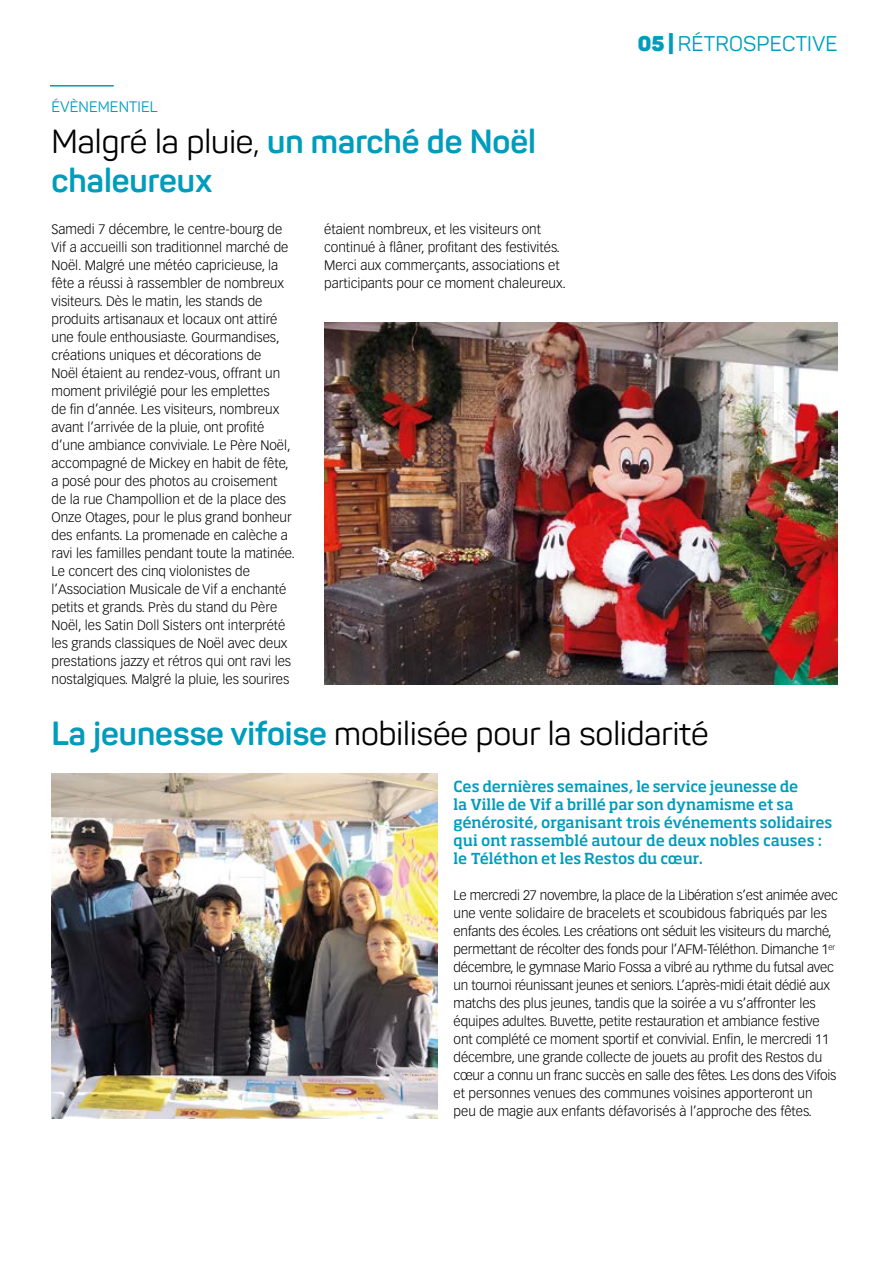
<style>
.page{position:relative;width:893px;height:1263px;background:#fff}
.page>*{position:absolute;margin:0;border:0;box-sizing:border-box;transform-origin:0 0}
.t1{font:33px "Panton";color:#000}
.t2{font:700 33px/39.6px "Panton";color:#009cbc}
.t3{font:21px "Panton";letter-spacing:.01em;color:#009cbc}
.t4{font:500 15px/18px "Soho Std";letter-spacing:-.005em;color:#009cbc}
.t5{font:15px "Panton";letter-spacing:.01em;color:#009cbc}
.t6{font:300 13.5px/18px "Vectora LT Std";color:#000}
.s1{font-weight:900}
.s2{font-weight:400;color:#000}
.s3{font-weight:700;color:#009cbc}
</style>
<div class="page">
<hr style="left:50px;top:85px;width:64px;height:2px;background:#009cbc">
<img style="left:52px;top:774px;width:386px;height:344px">
<img style="left:324px;top:322px;width:514px;height:363px">
<p class="t5" style="left:52px;top:97px;width:107px">ÉVÈNEMENTIEL</p>
<h2 class="t3" style="left:638px;top:31px;width:201px"><span class="s1">05 |</span> RÉTROSPECTIVE</h2>
<h1 class="t2" style="left:52px;top:121px;width:486px"><span class="s2">Malgré la pluie,</span> un marché de Noël chaleureux</h1>
<p class="t6" style="left:52px;top:220px;width:245px">Samedi 7 décembre, le centre-bourg de Vif a accueilli son traditionnel marché de Noël. Malgré une météo capricieuse, la fête a réussi à rassembler de nombreux visiteurs. Dès le matin, les stands de produits artisanaux et locaux ont attiré une foule enthousiaste. Gourmandises, créations uniques et décorations de<br>Noël étaient au rendez-vous, offrant un moment privilégié pour les emplettes<br>de fin d’année. Les visiteurs, nombreux avant l’arrivée de la pluie, ont profité d’une ambiance conviviale. Le Père Noël, accompagné de Mickey en habit de fête, a posé pour des photos au croisement de la rue Champollion et de la place des Onze Otages, pour le plus grand bonheur des enfants. La promenade en calèche a ravi les familles pendant toute la matinée.<br>Le concert des cinq violonistes de l’Association Musicale de Vif a enchanté petits et grands. Près du stand du Père Noël, les Satin Doll Sisters ont interprété les grands classiques de Noël avec deux prestations jazzy et rétros qui ont ravi les nostalgiques. Malgré la pluie, les sourires</p>
<p class="t6" style="left:324px;top:220px;width:243px">étaient nombreux, et les visiteurs ont continué à flâner, profitant des festivités.<br>Merci aux commerçants, associations et participants pour ce moment chaleureux.</p>
<h1 class="t1" style="left:52px;top:713px;width:659px"><span class="s3">La jeunesse vifoise</span> mobilisée pour la solidarité</h1>
<p class="t4" style="left:454px;top:777px;width:380px">Ces dernières semaines, le service jeunesse de<br>la Ville de Vif a brillé par son dynamisme et sa générosité, organisant trois événements solidaires qui ont rassemblé autour de deux nobles causes : le Téléthon et les Restos du cœur.</p>
<p class="t6" style="left:454px;top:886px;width:386px">Le mercredi 27 novembre, la place de la Libération s’est animée avec une vente solidaire de bracelets et scoubidous fabriqués par les enfants des écoles. Les créations ont séduit les visiteurs du marché, permettant de récolter des fonds pour l’AFM-Téléthon. Dimanche 1<sup>er </sup>décembre, le gymnase Mario Fossa a vibré au rythme du futsal avec un tournoi réunissant jeunes et seniors. L’après-midi était dédié aux matchs des plus jeunes, tandis que la soirée a vu s’affronter les équipes adultes. Buvette, petite restauration et ambiance festive ont complété ce moment sportif et convivial. Enfin, le mercredi 11 décembre, une grande collecte de jouets au profit des Restos du cœur a connu un franc succès en salle des fêtes. Les dons des Vifois et personnes venues des communes voisines apporteront un peu de magie aux enfants défavorisés à l’approche des fêtes.</p>
</div>
